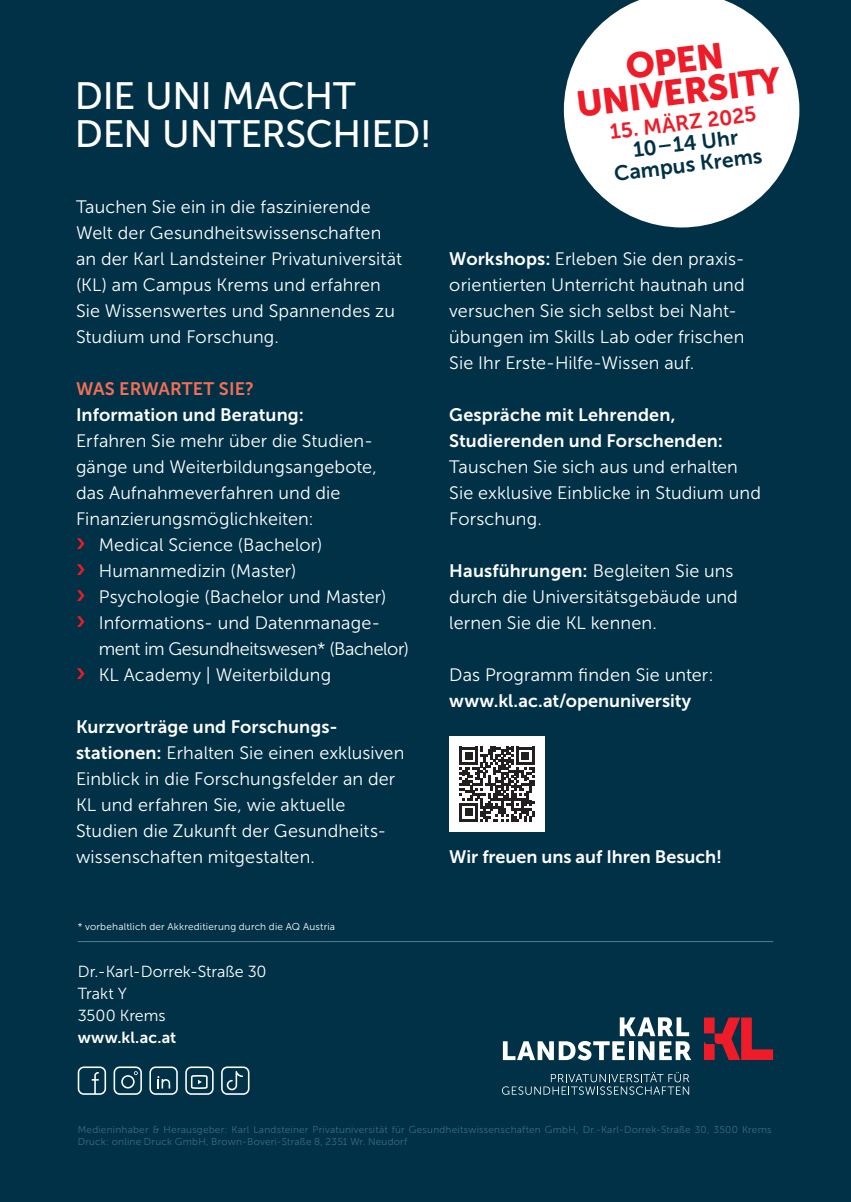
<style>
.page{position:relative;width:851px;height:1202px;background:#fff}
.page>*{position:absolute;margin:0;border:0;box-sizing:border-box;transform-origin:0 0}
.t1{font:38px/38px "Museo Sans 500";letter-spacing:-.01em;color:#fff}
.t2{font:35.6px/31.6px "Museo Sans 900";color:#ee1c28;text-align:center}
.t3{font:21px/21px "Museo Sans 700";color:#003146;text-align:center}
.t4{font:21px "Museo Sans 700";color:#ee1c28}
.t5{font:18px/26px "Museo Sans 300";letter-spacing:.005em;color:#fff}
.t6{font:18px/26px "Museo Sans 700";letter-spacing:.005em;color:#fff}
.t7{font:18px "Museo Sans 300";letter-spacing:-.02em;color:#fff}
.t8{font:18px "Museo Sans 700";letter-spacing:.005em;color:#f26f56}
.t9{font:16px/22px "Museo Sans 300";color:#fff}
.t10{font:16px "Museo Sans 700";letter-spacing:.005em;color:#fff}
.t11{font:10px/12px "Museo Sans 300";letter-spacing:.025em;color:#3a6d82}
.t12{font:10px "Museo Sans 300";letter-spacing:.02em;color:#fff}
.s1{font-family:"Museo Sans 700";font-size:26px;color:#ee1c28}
.s2{font-family:"Museo Sans 700"}
</style>
<div class="page">
<div style="left:0;top:0;width:850px;height:1202px;background:#003146"></div>
<svg style="left:704px;top:1017px;width:69px;height:43px"></svg>
<svg style="left:503px;top:1017px;width:188px;height:43px"></svg>
<svg style="left:502px;top:1072px;width:187px;height:23px"></svg>
<hr style="left:78px;top:941px;width:695px;height:1px;background:#557e92">
<svg style="left:563px;top:0;width:236px;height:227px;fill:#fff"></svg>
<svg style="left:78px;top:1066px;width:28px;height:29px"></svg>
<svg style="left:113px;top:1066px;width:29px;height:29px"></svg>
<svg style="left:149px;top:1066px;width:29px;height:29px"></svg>
<svg style="left:185px;top:1066px;width:28px;height:29px"></svg>
<svg style="left:221px;top:1066px;width:28px;height:29px"></svg>
<div style="left:449px;top:736px;width:95px;height:96px;background:#fff"></div>
<svg style="left:459px;top:747px;width:75px;height:74px"></svg>
<h1 class="t1" style="left:75px;top:77px;width:358px">DIE UNI MACHT<br>DEN UNTERSCHIED!</h1>
<p class="t5" style="left:76px;top:194px;width:327px">Tauchen Sie ein in die faszinierende Welt der Gesundheitswissenschaften an der Karl Landsteiner Privatuniversität (KL) am Campus Krems und erfahren Sie Wissenswertes und Spannendes zu Studium und Forschung.</p>
<p class="t8" style="left:76px;top:379px;width:179px">WAS ERWARTET SIE?</p>
<p class="t6" style="left:76px;top:402px;width:229px">Information und Beratung:</p>
<p class="t5" style="left:76px;top:428px;width:298px">Erfahren Sie mehr über die Studien-</p>
<p class="t5" style="left:76px;top:454px;width:302px">gänge und Weiterbildungsangebote,</p>
<p class="t5" style="left:76px;top:480px;width:266px">das Aufnahmeverfahren und die</p>
<p class="t5" style="left:76px;top:506px;width:239px">Finanzierungsmöglichkeiten:</p>
<p class="t5" style="left:76px;top:532px;width:248px"><span class="s1">›</span> Medical Science (Bachelor)</p>
<p class="t5" style="left:76px;top:558px;width:222px"><span class="s1">›</span> Humanmedizin (Master)</p>
<p class="t5" style="left:76px;top:584px;width:312px"><span class="s1">›</span> Psychologie (Bachelor und Master)</p>
<p class="t5" style="left:76px;top:610px;width:306px"><span class="s1">›</span> Informations- und Datenmanage-</p>
<p class="t7" style="left:99px;top:639px;width:311px">ment im Gesundheitswesen* (Bachelor)</p>
<p class="t5" style="left:76px;top:662px;width:256px"><span class="s1">›</span> KL Academy | Weiterbildung</p>
<p class="t6" style="left:76px;top:714px;width:263px">Kurzvorträge und Forschungs-</p>
<p class="t5" style="left:76px;top:740px;width:330px"><span class="s2">stationen:</span> Erhalten Sie einen exklusiven Einblick in die Forschungsfelder an der KL und erfahren Sie, wie aktuelle Studien die Zukunft der Gesundheits&shy;wissenschaften mitgestalten.</p>
<h2 class="t2" style="left:570px;top:58px;width:207px;rotate:-7deg">OPEN<br>UNIVERSITY</h2>
<p class="t4" style="left:608px;top:120px;width:149px;rotate:-7deg">15. MÄRZ 2025</p>
<p class="t3" style="left:610px;top:142px;width:150px;rotate:-7deg">10 – 14 Uhr<br>Campus Krems</p>
<p class="t5" style="left:449px;top:246px;width:297px"><span class="s2">Workshops:</span> Erleben Sie den praxis&shy;orientierten Unterricht hautnah und versuchen Sie sich selbst bei Naht&shy;übungen im Skills Lab oder frischen Sie Ihr Erste-Hilfe-Wissen auf.</p>
<p class="t6" style="left:449px;top:402px;width:275px">Gespräche mit Lehrenden,<br>Studierenden und Forschenden:</p>
<p class="t5" style="left:449px;top:454px;width:313px">Tauschen Sie sich aus und erhalten<br>Sie exklusive Einblicke in Studium und<br>Forschung.</p>
<p class="t5" style="left:449px;top:558px;width:290px"><span class="s2">Hausführungen:</span> Begleiten Sie uns durch die Universitätsgebäude und lernen Sie die KL kennen.</p>
<p class="t5" style="left:449px;top:662px;width:266px">Das Programm finden Sie unter:</p>
<p class="t6" style="left:449px;top:688px;width:243px">www.kl.ac.at/openuniversity</p>
<p class="t6" style="left:449px;top:844px;width:274px">Wir freuen uns auf Ihren Besuch!</p>
<p class="t12" style="left:78px;top:921px;width:259px">* vorbehaltlich der Akkreditierung durch die AQ Austria</p>
<p class="t9" style="left:78px;top:961px;width:190px">Dr.-Karl-Dorrek-Straße 30<br>Trakt Y<br>3500 Krems</p>
<p class="t10" style="left:78px;top:1029px;width:100px">www.kl.ac.at</p>
<p class="t11" style="left:78px;top:1123px;width:695px">Medieninhaber &amp; Herausgeber: Karl Landsteiner Privatuniversität für Gesundheitswissenschaften GmbH, Dr.-Karl-Dorrek-Straße 30, 3500 Krems<br>Druck: online Druck GmbH, Brown-Boveri-Straße 8, 2351 Wr. Neudorf</p>
</div>
